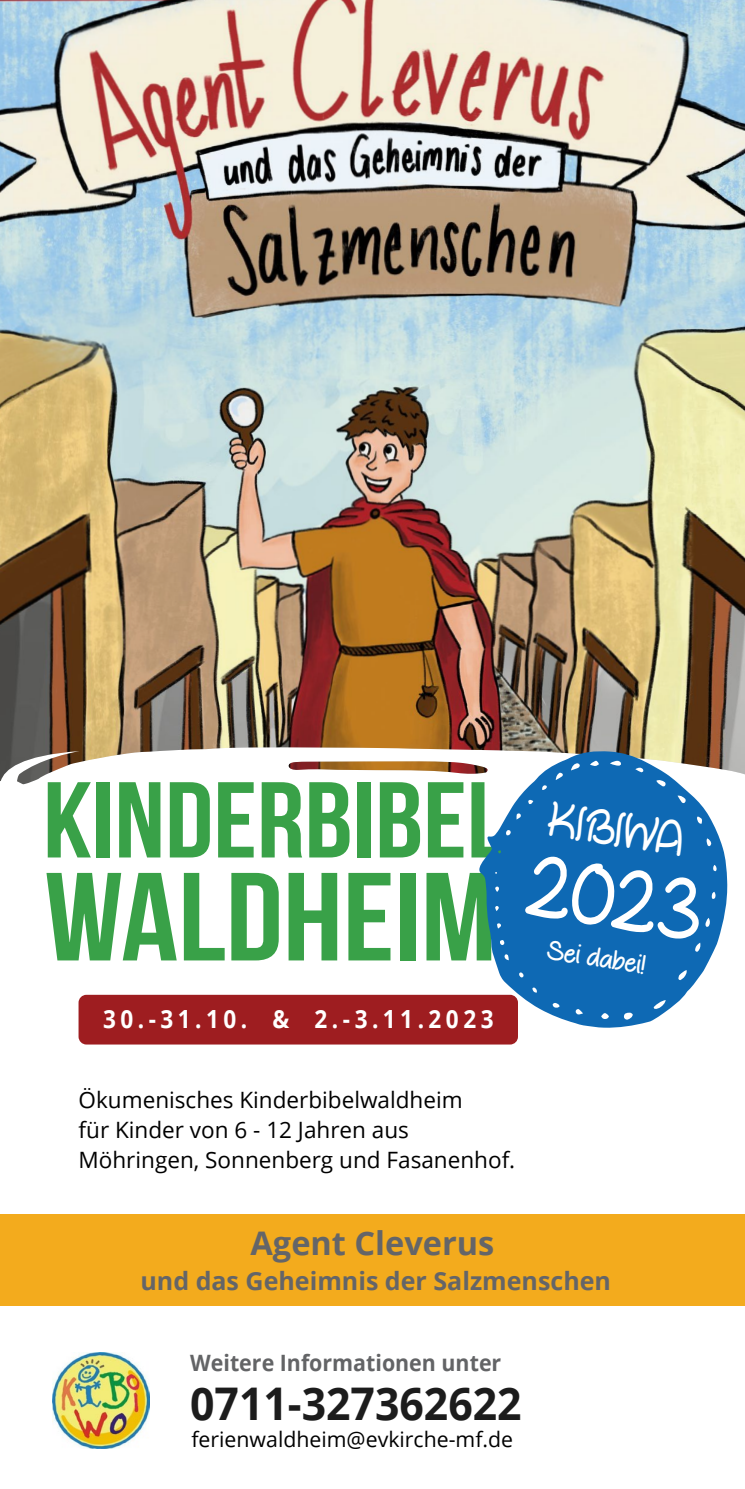
<style>
.page{position:relative;width:745px;height:1489px;background:#fff}
.page>*{position:absolute;margin:0;border:0;box-sizing:border-box;transform-origin:0 0}
.t1{font:125px "Bebas Neue";color:#39a148;scale:1.12 1}
.t2{font:107.5px "Bebas Neue";color:#39a148;scale:1.1 1}
.t3{font:87.5px "Otterly Adorable";color:#fff;scale:.9 1}
.t4{font:50.25px "Otterly Adorable";color:#fff;scale:.85 1}
.t5{font:700 45px "Open Sans";color:#1c1c1c;scale:.95 1}
.t6{font:700 32.5px "Open Sans";color:#646568}
.t7{font:27.75px "Otterly Adorable";color:#fff}
.t8{font:700 25px "Open Sans";color:#646568}
.t9{font:700 25px "Open Sans";letter-spacing:.2em;color:#fff;scale:.9 1}
.t10{font:22.5px/30px "Open Sans";color:#000}
.t11{font:700 22.5px "Open Sans";color:#636466;scale:.95 1}
.t12{font:21.25px "Open Sans";color:#000}
</style>
<div class="page">
<div style="left:0;top:1214px;width:744px;height:91px;background:#f3ab1d"></div>
<img style="left:0;top:0;width:744px;height:785px">
<div style="left:78px;top:994px;width:439px;height:50px;background:#9e1d20;border-radius:8px"></div>
<svg style="left:473px;top:750px;width:254px;height:277px;fill:#0e69b4"></svg>
<img style="left:52px;top:1352px;width:97px;height:96px">
<h2 class="t2" style="left:43px;top:761px;width:423px">KINDERBIBEL</h2>
<h1 class="t1" style="left:44px;top:848px;width:405px">WALDHEIM</h1>
<p class="t9" style="left:103px;top:1001px;width:435px">30.-31.10. &amp; 2.-3.11.2023</p>
<h3 class="t4" style="left:552px;top:787px;width:163px;rotate:9deg">KIBIWA</h3>
<h3 class="t3" style="left:535px;top:831px;width:198px;rotate:9deg">2023</h3>
<p class="t7" style="left:549px;top:932px;width:101px;rotate:9deg">Sei dabei!</p>
<p class="t10" style="left:78px;top:1084px;width:438px">Ökumenisches Kinderbibelwaldheim<br>für Kinder von 6 - 12 Jahren aus<br>Möhringen, Sonnenberg und Fasanenhof.</p>
<h3 class="t6" style="left:250px;top:1220px;width:245px">Agent Cleverus</h3>
<p class="t8" style="left:140px;top:1263px;width:472px">und das Geheimnis der Salzmenschen</p>
<p class="t11" style="left:190px;top:1346px;width:329px">Weitere Informationen unter</p>
<h3 class="t5" style="left:190px;top:1372px;width:350px">0711-327362622</h3>
<p class="t12" style="left:191px;top:1424px;width:323px">ferienwaldheim@evkirche-mf.de</p>
</div>
